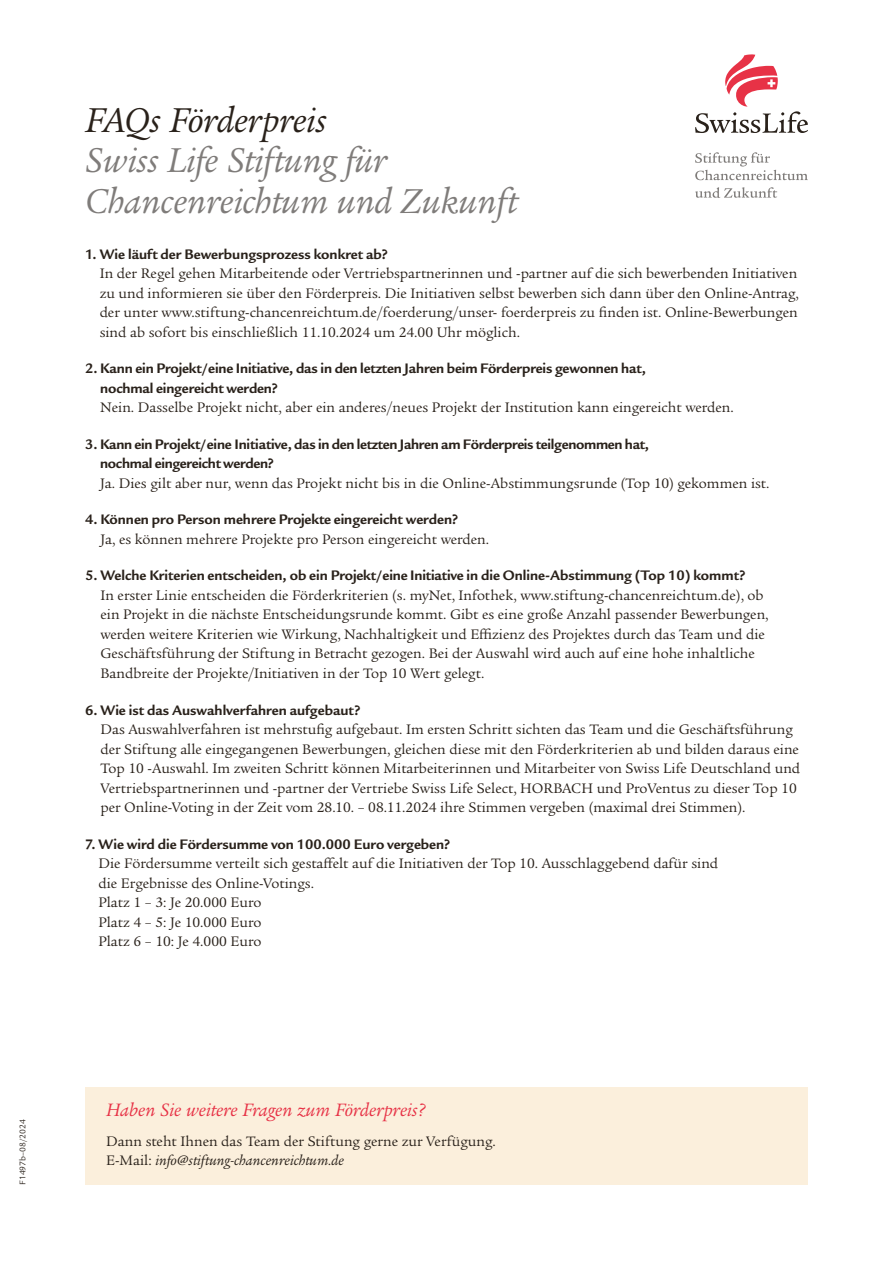
<style>
.page{position:relative;width:893px;height:1263px;background:#fff}
.page>*{position:absolute;margin:0;border:0;box-sizing:border-box;transform-origin:0 0}
.t1{font:italic 37.5px/40.5px "Legacy Serif ITC Pro";letter-spacing:-.005em;color:#7f7c7a}
.t2{font:italic 37.5px "Legacy Serif ITC Pro";letter-spacing:-.005em;color:#29211a}
.t3{font:italic 19.5px "Legacy Serif ITC Pro";color:#e73246}
.t4{font:15px/19.5px "Legacy Serif ITC Pro";color:#29211a}
.t5{font:700 15px/19.5px "Legacy Sans ITC Pro";letter-spacing:-.01em;color:#29211a}
.t6{font:9px "Legacy Sans ITC Pro";color:#29211a}
.s1{font-style:italic}
</style>
<div class="page">
<div style="left:85px;top:1087px;width:723px;height:98px;background:#fbefdc"></div>
<svg style="left:695px;top:54px;width:113px;height:79px"></svg>
<svg style="left:695px;top:187px;width:82px;height:10px"></svg>
<svg style="left:695px;top:152px;width:113px;height:28px"></svg>
<h1 class="t2" style="left:85px;top:97px;width:243px">FAQs Förderpreis</h1>
<h1 class="t1" style="left:85px;top:140px;width:434px">Swiss Life Stiftung für<br>Chancenreichtum und Zukunft</h1>
<p class="t5" style="left:85px;top:244px;width:304px">1. Wie läuft der Bewerbungsprozess konkret ab?</p>
<p class="t4" style="left:100px;top:264px;width:701px;text-align:justify">In der Regel gehen Mitarbeitende oder Vertriebspartnerinnen und -partner auf die sich bewerbenden Initiativen zu und informieren sie über den Förderpreis. Die Initiativen selbst bewerben sich dann über den Online-Antrag, der unter www.stiftung-chancenreichtum.de/foerderung/unser- foerderpreis zu finden ist. Online-Bewerbungen sind ab sofort bis einschließlich 11.10.2024 um 24.00 Uhr möglich.</p>
<p class="t5" style="left:100px;top:359px;width:547px;text-indent:-15px">2. Kann ein Projekt/eine Initiative, das in den letzten Jahren beim Förderpreis gewonnen hat, nochmal eingereicht werden?</p>
<p class="t4" style="left:100px;top:398px;width:635px">Nein. Dasselbe Projekt nicht, aber ein anderes/neues Projekt der Institution kann eingereicht werden.</p>
<p class="t5" style="left:100px;top:434px;width:550px;text-indent:-15px">3. Kann ein Projekt/eine Initiative, das in den letzten Jahren am Förderpreis teilgenommen hat, nochmal eingereicht werden?</p>
<p class="t4" style="left:100px;top:473px;width:671px">Ja. Dies gilt aber nur, wenn das Projekt nicht bis in die Online-Abstimmungsrunde (Top 10) gekommen ist.</p>
<p class="t5" style="left:85px;top:510px;width:375px">4. Können pro Person mehrere Projekte eingereicht werden?</p>
<p class="t4" style="left:100px;top:529px;width:390px">Ja, es können mehrere Projekte pro Person eingereicht werden.</p>
<p class="t5" style="left:85px;top:566px;width:662px">5. Welche Kriterien entscheiden, ob ein Projekt/eine Initiative in die Online-Abstimmung (Top 10) kommt?</p>
<p class="t4" style="left:100px;top:585px;width:670px">In erster Linie entscheiden die Förderkriterien (s. myNet, Infothek, www.stiftung-chancenreichtum.de), ob ein Projekt in die nächste Entscheidungsrunde kommt. Gibt es eine große Anzahl passender Bewerbungen, werden weitere Kriterien wie Wirkung, Nachhaltigkeit und Effizienz des Projektes durch das Team und die Geschäftsführung der Stiftung in Betracht gezogen. Bei der Auswahl wird auch auf eine hohe inhaltliche Bandbreite der Projekte/Initiativen in der Top 10 Wert gelegt.</p>
<p class="t5" style="left:85px;top:700px;width:277px">6. Wie ist das Auswahlverfahren aufgebaut?</p>
<p class="t4" style="left:100px;top:719px;width:701px">Das Auswahlverfahren ist mehrstufig aufgebaut. Im ersten Schritt sichten das Team und die Geschäftsführung der Stiftung alle eingegangenen Bewerbungen, gleichen diese mit den Förderkriterien ab und bilden daraus eine Top 10 -Auswahl. Im zweiten Schritt können Mitarbeiterinnen und Mitarbeiter von Swiss Life Deutschland und Vertriebspartnerinnen und -partner der Vertriebe Swiss Life Select, HORBACH und ProVentus zu dieser Top 10 per Online-Voting in der Zeit vom 28.10. – 08.11.2024 ihre Stimmen vergeben (maximal drei Stimmen).</p>
<p class="t5" style="left:85px;top:834px;width:367px">7. Wie wird die Fördersumme von 100.000 Euro vergeben?</p>
<p class="t4" style="left:98px;top:853px;width:621px">Die Fördersumme verteilt sich gestaffelt auf die Initiativen der Top 10. Ausschlaggebend dafür sind die Ergebnisse des Online-Votings.<br>Platz 1 – 3: Je 20.000 Euro<br>Platz 4 – 5: Je 10.000 Euro<br>Platz 6 – 10: Je 4.000 Euro</p>
<p class="t6" style="left:17px;top:1185px;width:67px;rotate:-90deg">F1497b–08/2024</p>
<h2 class="t3" style="left:106px;top:1098px;width:321px">Haben Sie weitere Fragen zum Förderpreis?</h2>
<p class="t4" style="left:106px;top:1131px;width:391px">Dann steht Ihnen das Team der Stiftung gerne zur Verfügung.<br>E-Mail: <span class="s1">info@stiftung-chancenreichtum.de</span></p>
</div>
